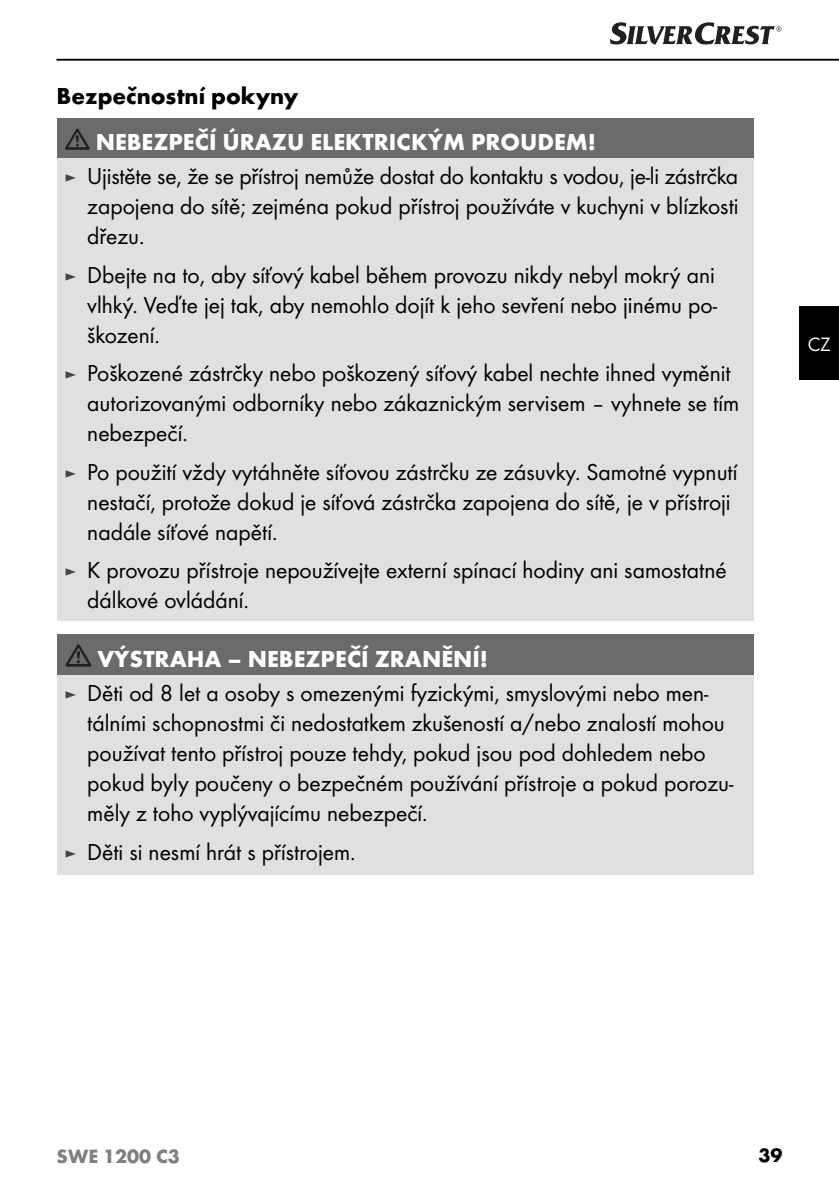
<style>
.page{position:relative;width:839px;height:1191px;background:#fff}
.page>*{position:absolute;margin:0;border:0;box-sizing:border-box;transform-origin:0 0}
.t1{font:24px/30px "Futura Boo";color:#000}
.t2{font:700 24px "Futura";color:#fff}
.t3{font:700 24px "Futura";color:#000}
.t4{font:700 20px "Futura";color:#808080}
.t5{font:700 20px "Futura";color:#000}
.t6{font:20px "Futura Boo";color:#fff}
.s1{font-size:18px;color:#444}
</style>
<div class="page">
<div style="left:799px;top:306px;width:40px;height:74px;background:#000"></div>
<hr style="left:57px;top:59px;width:782px;height:1px;background:#000">
<svg style="left:610px;top:22px;width:171px;height:23px"></svg>
<div style="left:57px;top:118px;width:696px;height:40px;background:#6b6b6b"></div>
<div style="left:57px;top:158px;width:696px;height:463px;background:#e0e0e0"></div>
<svg style="left:65px;top:129px;width:25px;height:21px"></svg>
<div style="left:57px;top:635px;width:696px;height:40px;background:#6b6b6b"></div>
<div style="left:57px;top:675px;width:696px;height:200px;background:#e0e0e0"></div>
<svg style="left:65px;top:644px;width:26px;height:23px"></svg>
<p class="t3" style="left:57px;top:86px;width:243px">Bezpečnostní pokyny</p>
<p class="t2" style="left:96px;top:132px;width:502px">NEBEZPEČÍ ÚRAZU ELEKTRICKÝM PROUDEM!</p>
<p class="t1" style="left:87px;top:163px;width:653px;text-align:justify;text-indent:-23px"><span class="s1">►</span> Ujistěte se, že se přístroj nemůže dostat do kontaktu s vodou, je-li zástrčka zapojena do sítě; zejména pokud přístroj používáte v kuchyni v blízkosti dřezu.</p>
<p class="t1" style="left:87px;top:262px;width:631px;text-align:justify;text-indent:-23px"><span class="s1">►</span> Dbejte na to, aby síťový kabel během provozu nikdy nebyl mokrý ani vlhký. Veďte jej tak, aby nemohlo dojít k jeho sevření nebo jinému po&shy;škození.</p>
<p class="t1" style="left:87px;top:360px;width:653px;text-indent:-23px"><span class="s1">►</span> Poškozené zástrčky nebo poškozený síťový kabel nechte ihned vyměnit autorizovanými odborníky nebo zákaznickým servisem – vyhnete se tím nebezpečí.</p>
<p class="t1" style="left:87px;top:459px;width:652px;text-indent:-23px"><span class="s1">►</span> Po použití vždy vytáhněte síťovou zástrčku ze zásuvky. Samotné vypnutí nestačí, protože dokud je síťová zástrčka zapojena do sítě, je v přístroji nadále síťové napětí.</p>
<p class="t1" style="left:87px;top:557px;width:641px;text-indent:-23px"><span class="s1">►</span> K provozu přístroje nepoužívejte externí spínací hodiny ani samostatné dálkové ovládání.</p>
<p class="t2" style="left:97px;top:649px;width:392px">VÝSTRAHA – NEBEZPEČÍ ZRANĚNÍ!</p>
<p class="t1" style="left:87px;top:680px;width:648px;text-indent:-23px"><span class="s1">►</span> Děti od 8 let a osoby s omezenými fyzickými, smyslovými nebo men&shy;tálními schopnostmi či nedostatkem zkušeností a/nebo znalostí mohou používat tento přístroj pouze tehdy, pokud jsou pod dohledem nebo pokud byly poučeny o bezpečném používání přístroje a pokud porozu&shy;měly z toho vyplývajícímu nebezpečí.</p>
<p class="t1" style="left:65px;top:838px;width:293px"><span class="s1">►</span> Děti si nesmí hrát s přístrojem.</p>
<p class="t6" style="left:808px;top:336px;width:24px">CZ</p>
<p class="t4" style="left:57px;top:1147px;width:125px">SWE 1200 C3</p>
<p class="t5" style="left:759px;top:1147px;width:25px">39</p>
</div>
